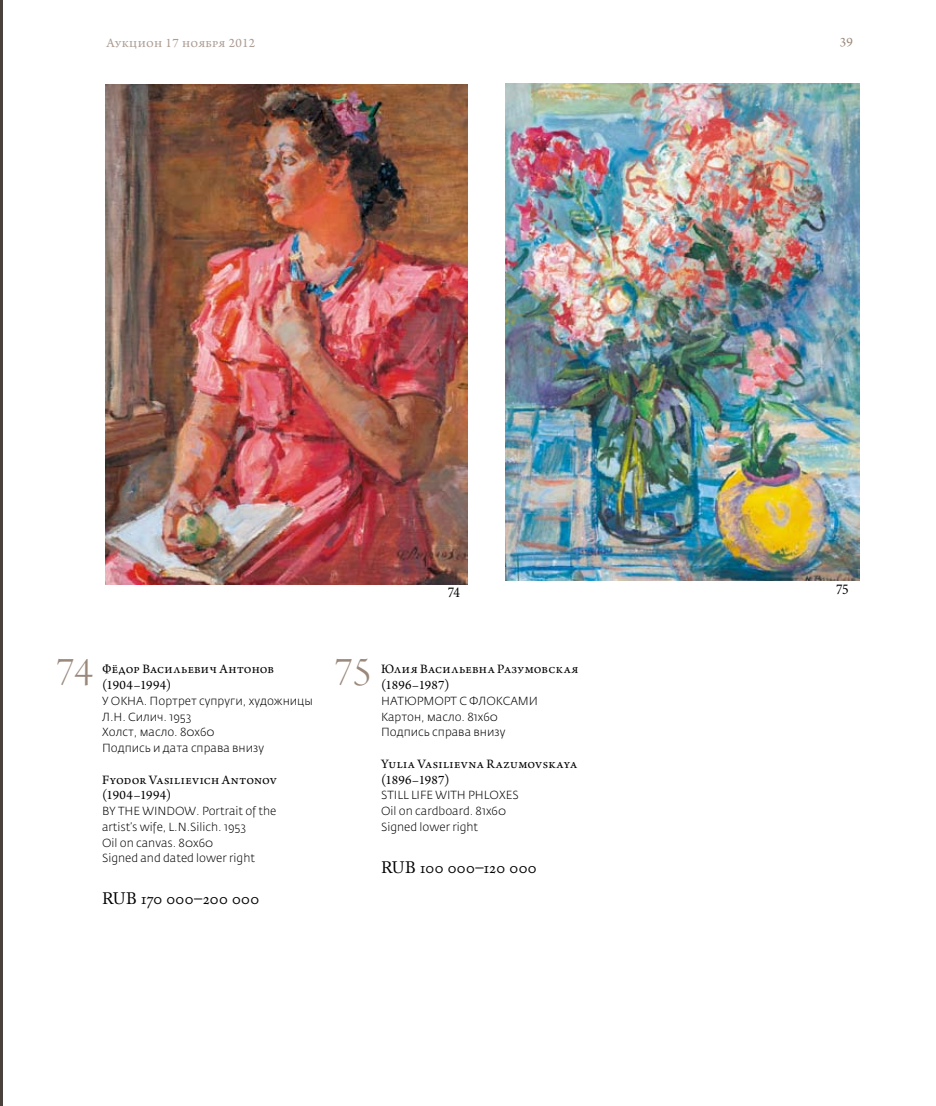
<style>
.page{position:relative;width:936px;height:1106px;background:#fff}
.page>*{position:absolute;margin:0;border:0;box-sizing:border-box;transform-origin:0 0}
.t1{font:42px "Arno Pro Light Display";color:#9a887b}
.t2{font:16.5px "Adobe Caslon Regular SC";letter-spacing:.02em;color:#000}
.t3{font:15px "Minion Pro";color:#000;scale:.9 1}
.t4{font:13.5px/15.8px "Arno Pro";letter-spacing:.125em;color:#000}
.t5{font:13.5px/15.8px "Arno Pro";letter-spacing:.105em;color:#000}
.t6{font:13.5px/15.8px "Arno Pro";letter-spacing:.06em;color:#000}
.t7{font:13.5px/15.8px "Arno Pro";letter-spacing:.04em;color:#000}
.t8{font:13.5px "Arno Pro";letter-spacing:.055em;color:#ac9c92}
.t9{font:13.5px "Arno Pro";color:#9a887b}
.t10{font:300 11.7px/15.8px "Fedra Sans Pro";color:#000}
</style>
<div class="page">
<hr style="left:0;top:0;width:2px;height:1106px;background:#48413c">
<img style="left:106px;top:84px;width:362px;height:500px">
<img style="left:506px;top:83px;width:353px;height:498px">
<p class="t8" style="left:106px;top:35px;width:150px">Аукцион 17 ноября 2012</p>
<p class="t9" style="left:839px;top:34px;width:14px">39</p>
<p class="t3" style="left:448px;top:582px;width:15px">74</p>
<p class="t3" style="left:836px;top:579px;width:16px">75</p>
<h1 class="t1" style="left:334px;top:648px;width:38px">75</h1>
<h1 class="t1" style="left:56px;top:648px;width:38px">74</h1>
<p class="t5" style="left:381px;top:662px;width:198px">Юлия Васильевна Разумовская (1896–1987)</p>
<p class="t10" style="left:381px;top:693px;width:158px">НАТЮРМОРТ С ФЛОКСАМИ<br>Картон, масло. 81х60<br>Подпись справа внизу</p>
<p class="t4" style="left:381px;top:756px;width:196px">Yulia Vasilievna Razumovskaya (1896–1987)</p>
<p class="t10" style="left:381px;top:787px;width:139px">STILL LIFE WITH PHLOXES<br>Oil on cardboard. 81x60<br>Signed lower right</p>
<h2 class="t2" style="left:381px;top:857px;width:157px">RUB 100 000–120 000</h2>
<p class="t7" style="left:102px;top:662px;width:173px">Фёдор Васильевич Антонов (1904–1994)</p>
<p class="t10" style="left:102px;top:693px;width:212px">У ОКНА. Портрет супруги, художницы<br>Л.Н. Силич. 1953<br>Холст, масло. 80х60<br>Подпись и дата справа внизу</p>
<p class="t6" style="left:102px;top:772px;width:175px">Fyodor Vasilievich Antonov (1904–1994)</p>
<p class="t10" style="left:102px;top:803px;width:176px">BY THE WINDOW. Portrait of the artist’s wife, L.N.Silich. 1953<br>Oil on canvas. 80x60<br>Signed and dated lower right</p>
<h2 class="t2" style="left:102px;top:889px;width:158px">RUB 170 000–200 000</h2>
</div>
